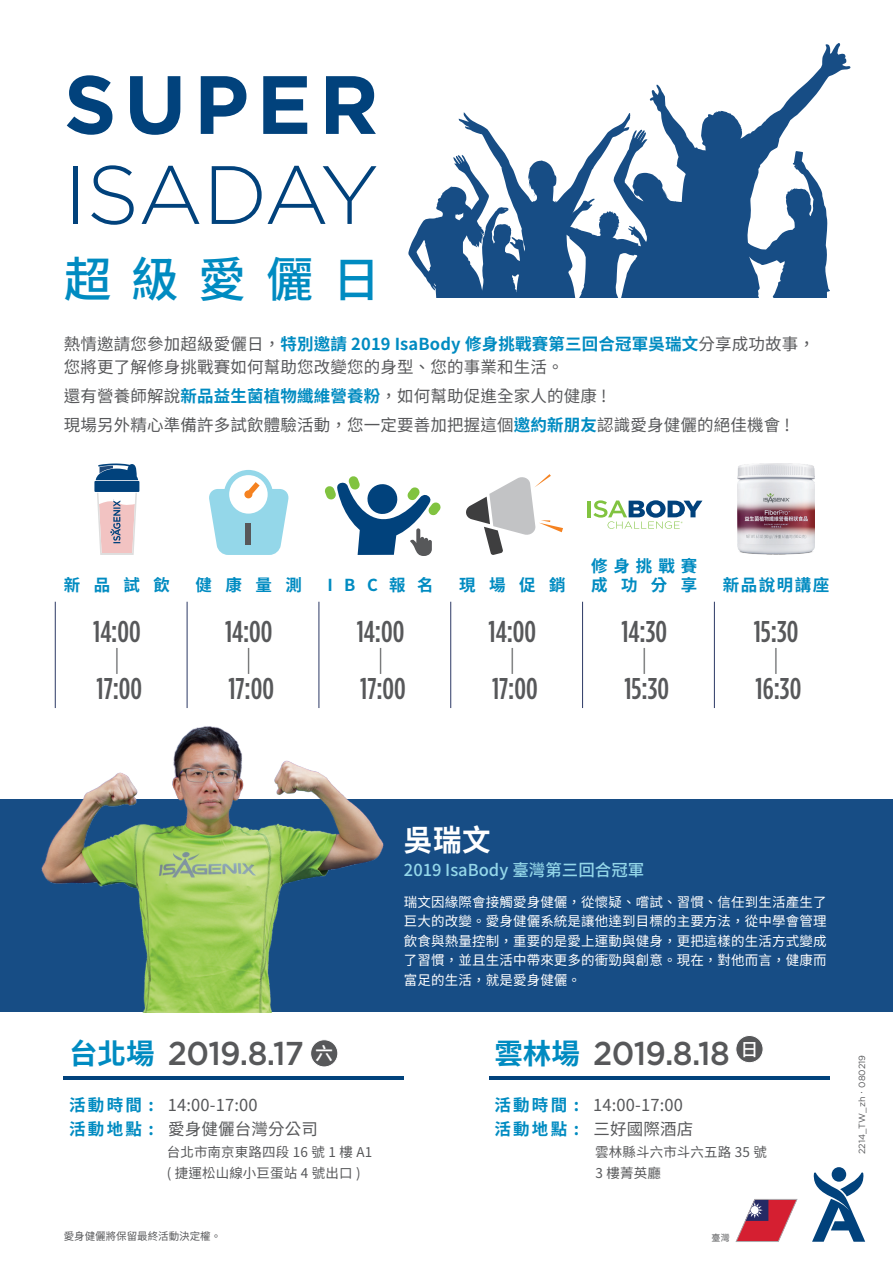
<style>
.page{position:relative;width:893px;height:1263px;background:#fff}
.page>*{position:absolute;margin:0;border:0;box-sizing:border-box;transform-origin:0 0}
.t1{font:300 82.5px "Gotham";letter-spacing:-.015em;color:#01427c}
.t2{font:700 82.5px "Gotham";letter-spacing:.09em;color:#01427c}
.t3{font:500 48px "Noto Sans CJ Ktc";letter-spacing:.4em;color:#008bc1}
.t4{font:500 33px "Gotham";letter-spacing:-.02em;color:#57585a;scale:.95 1}
.t5{font:500 30px "Gotham Condensed";color:#57585a}
.t6{font:300 30px "Gotham Condensed";color:#57585a}
.t7{font:700 30px "Noto Sans CJ Ktc";color:#fff;scale:.95 1}
.t8{font:500 18px "Noto Sans CJ Ktc";color:#fff}
.t9{font:16.5px/24px "Noto Sans CJ Ktc";letter-spacing:.01em;color:#57585a}
.t10{font:700 16.5px "Noto Sans CJ Ktc";letter-spacing:.695em;color:#008bc1}
.t11{font:500 16.5px "Noto Sans CJ Ktc";color:#94d7e9}
.t12{font:700 16.5px/19.5px "Noto Sans CJ Ktc";letter-spacing:.36em;color:#008bc1}
.t13{font:13.5px/19.5px "Noto Sans CJ Ktc";letter-spacing:.01em;color:#fff;text-align:justify}
.t14{font:13.5px/21px "Noto Sans CJ Ktc";letter-spacing:.01em;color:#57585a}
.t15{font:10.5px "Noto Sans CJ Ktc";color:#57585a}
.t16{font:9px "Gotham";color:#57585a}
.t17{font:9px "Noto Sans CJ Ktc";color:#57585a}
.s1{font-weight:700;color:#008bc1}
.s2{font-family:"Noto Sans CJ Ktc";font-weight:700;font-size:28.5px;color:#008bc1}
.s3{font-family:"Noto Sans CJ Ktc"}
</style>
<div class="page">
<div style="left:0;top:799px;width:893px;height:213px;background:#174d85"></div>
<svg style="left:812px;top:1167px;width:53px;height:75px"></svg>
<svg style="left:736px;top:1199px;width:61px;height:43px"></svg>
<svg style="left:466px;top:474px;width:97px;height:81px"></svg>
<img style="left:41px;top:726px;width:343px;height:286px">
<hr style="left:55px;top:602px;width:1px;height:106px;background:#2c3965">
<hr style="left:588px;top:501px;width:3px;height:16px;background:#81c340">
<svg style="left:593px;top:500px;width:109px;height:29px"></svg>
<img style="left:738px;top:463px;width:76px;height:92px">
<svg style="left:94px;top:463px;width:45px;height:92px"></svg>
<hr style="left:64px;top:1077px;width:340px;height:3px;background:#01427c">
<hr style="left:489px;top:1077px;width:340px;height:3px;background:#01427c">
<div style="left:311px;top:1040px;width:27px;height:27px;background:#57585a;border-radius:50%"></div>
<div style="left:310px;top:1039px;width:28px;height:28px;border:1px solid #fff;border-radius:50%"></div>
<hr style="left:187px;top:602px;width:1px;height:106px;background:#2c3965">
<hr style="left:319px;top:602px;width:1px;height:106px;background:#2c3965">
<hr style="left:450px;top:602px;width:1px;height:106px;background:#2c3965">
<hr style="left:582px;top:602px;width:1px;height:106px;background:#2c3965">
<hr style="left:714px;top:602px;width:1px;height:106px;background:#2c3965">
<div style="left:736px;top:1035px;width:27px;height:28px;background:#57585a;border-radius:50%"></div>
<div style="left:736px;top:1035px;width:27px;height:28px;border:1px solid #fff;border-radius:50%"></div>
<svg style="left:649px;top:43px;width:201px;height:255px"></svg>
<svg style="left:408px;top:112px;width:300px;height:186px"></svg>
<svg style="left:729px;top:151px;width:121px;height:147px"></svg>
<svg style="left:324px;top:476px;width:117px;height:80px"></svg>
<svg style="left:209px;top:470px;width:80px;height:85px"></svg>
<h1 class="t2" style="left:64px;top:50px;width:316px">SUPER</h1>
<h1 class="t1" style="left:64px;top:143px;width:317px">ISADAY</h1>
<h2 class="t3" style="left:64px;top:253px;width:318px">超級愛儷日</h2>
<p class="t9" style="left:64px;top:333px;width:752px;line-height:22.5px">熱情邀請您參加超級愛儷日，<span class="s1">特別邀請 2019 IsaBody 修身挑戰賽第三回合冠軍吳瑞文</span>分享成功故事，您將更了解修身挑戰賽如何幫助您改變您的身型、您的事業和生活。</p>
<p class="t9" style="left:64px;top:382px;width:728px;line-height:28.8px">還有營養師解說<span class="s1">新品益生菌植物纖維營養粉</span>，如何幫助促進全家人的健康 !<br>現場另外精心準備許多試飲體驗活動，您一定要善加把握這個<span class="s1">邀約新朋友</span>認識愛身健儷的絕佳機會 !</p>
<p class="t10" style="left:64px;top:575px;width:108px">新品試飲</p>
<h3 class="t5" style="left:93px;top:614px;width:49px">14:00</h3>
<h3 class="t6" style="left:114px;top:643px;width:8px">|</h3>
<h3 class="t5" style="left:97px;top:671px;width:47px">17:00</h3>
<p class="t12" style="left:591px;top:556px;width:108px">修身挑戰賽成功分享</p>
<p class="t10" style="left:196px;top:575px;width:108px">健康量測</p>
<p class="t10" style="left:723px;top:575px;width:108px">新品說明講座</p>
<h3 class="t5" style="left:225px;top:614px;width:49px">14:00</h3>
<h3 class="t6" style="left:246px;top:643px;width:8px">|</h3>
<h3 class="t5" style="left:228px;top:671px;width:47px">17:00</h3>
<p class="t10" style="left:459px;top:575px;width:108px">現場促銷</p>
<p class="t10" style="left:327px;top:575px;width:108px">IBC報名</p>
<h3 class="t5" style="left:357px;top:614px;width:49px">14:00</h3>
<h3 class="t6" style="left:377px;top:643px;width:8px">|</h3>
<h3 class="t5" style="left:360px;top:671px;width:47px">17:00</h3>
<h3 class="t5" style="left:489px;top:614px;width:49px">14:00</h3>
<h3 class="t6" style="left:509px;top:643px;width:8px">|</h3>
<h3 class="t5" style="left:492px;top:671px;width:47px">17:00</h3>
<h3 class="t5" style="left:621px;top:614px;width:47px">14:30</h3>
<h3 class="t6" style="left:641px;top:643px;width:8px">|</h3>
<h3 class="t5" style="left:624px;top:671px;width:46px">15:30</h3>
<h3 class="t5" style="left:754px;top:614px;width:46px">15:30</h3>
<h3 class="t6" style="left:773px;top:643px;width:8px">|</h3>
<h3 class="t5" style="left:756px;top:671px;width:47px">16:30</h3>
<h3 class="t7" style="left:404px;top:823px;width:93px">吳瑞文</h3>
<p class="t11" style="left:404px;top:861px;width:242px">2019 IsaBody 臺灣第三回合冠軍</p>
<p class="t13" style="left:404px;top:892px;width:424px">瑞文因緣際會接觸愛身健儷，從懷疑、嚐試、習慣、信任到生活產生了巨大的改變。愛身健儷系統是讓他達到目標的主要方法，從中學會管理飲食與熱量控制，重要的是愛上運動與健身，更把這樣的生活方式變成了習慣，並且生活中帶來更多的衝勁與創意。現在，對他而言，健康而富足的生活，就是愛身健儷。</p>
<h3 class="t4" style="left:69px;top:1031px;width:249px"><span class="s2">台北場</span> 2019.8.17</h3>
<h3 class="t4" style="left:494px;top:1031px;width:249px"><span class="s2">雲林場</span> 2019.8.18</h3>
<p class="t9" style="left:69px;top:1094px;width:250px"><span class="s1">活動時間 :</span> 14:00-17:00<br><span class="s1">活動地點 :</span> 愛身健儷台灣分公司</p>
<p class="t14" style="left:167px;top:1142px;width:207px">台北市南京東路四段 16 號 1 樓 A1 ( 捷運松山線小巨蛋站 4 號出口 )</p>
<p class="t8" style="left:315px;top:1043px;width:19px">六</p>
<p class="t8" style="left:740px;top:1039px;width:19px">日</p>
<p class="t9" style="left:494px;top:1094px;width:200px"><span class="s1">活動時間 :</span> 14:00-17:00<span class="s1">活動地點 :</span> 三好國際酒店</p>
<p class="t14" style="left:595px;top:1142px;width:173px">雲林縣斗六市斗六五路 35 號<br>3 樓菁英廳</p>
<p class="t15" style="left:64px;top:1231px;width:159px">愛身健儷將保留最終活動決定權。</p>
<p class="t17" style="left:712px;top:1232px;width:20px">臺灣</p>
<p class="t16" style="left:856px;top:1154px;width:101px;rotate:-90deg">2214_TW_zh<span class="s3">‧</span>080219</p>
</div>
